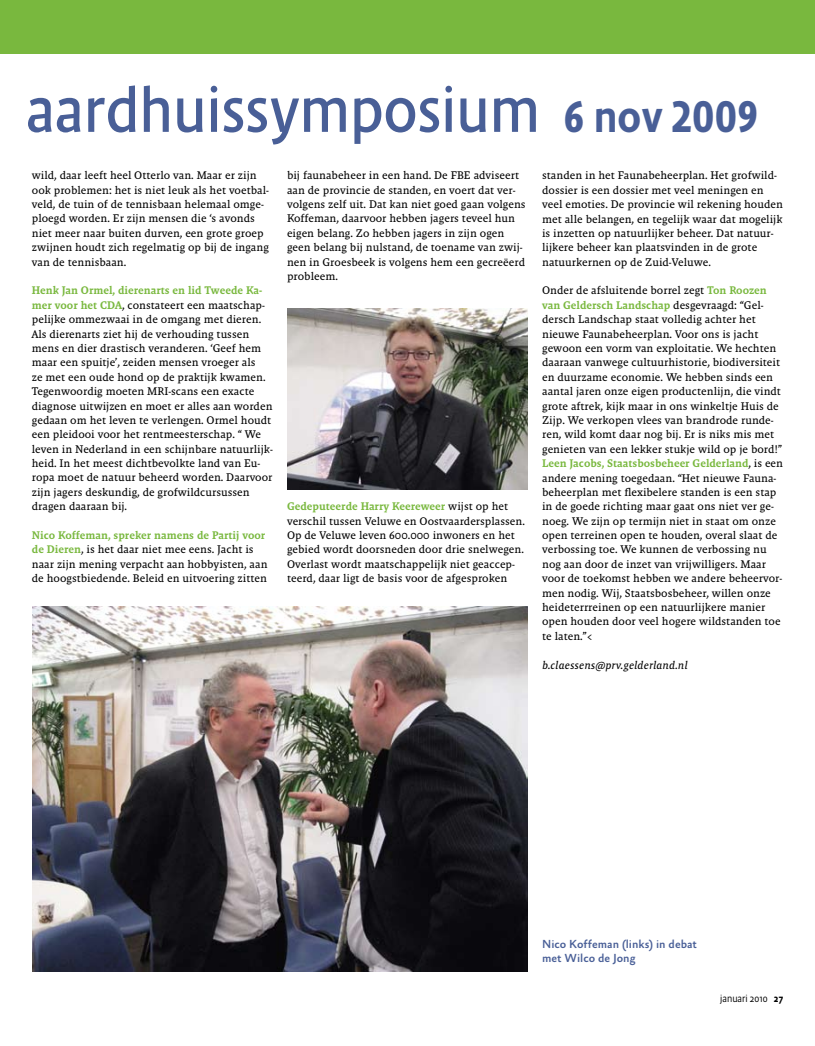
<style>
.page{position:relative;width:815px;height:1046px;background:#fff}
.page>*{position:absolute;margin:0;border:0;box-sizing:border-box;transform-origin:0 0}
.t1{font:65px "Absara Sans LF Head";color:#495f97}
.t2{font:500 11.88px/13.8px "Absara Sans";color:#495f97}
.t3{font:11.25px/14.4px "Malaga Reg";color:#000}
.t4{font:11.25px "Malaga Med";color:#79b83e}
.t5{font:italic 11.25px "Malaga Reg";color:#000}
.t6{font:300 10.38px "Absara Sans Head";color:#000}
.s1{font-weight:500;font-size:45px}
.s2{font-family:"Malaga Med";color:#79b83e}
.s3{font-family:"Malaga Reg";color:#000}
.s4{font-weight:500}
</style>
<div class="page">
<div style="left:0;top:0;width:815px;height:53px;background:#79b83e"></div>
<img style="left:287px;top:308px;width:241px;height:181px">
<img style="left:32px;top:606px;width:496px;height:365px">
<h1 class="t1" style="left:26px;top:71px;width:734px">aardhuissymposium <span class="s1">6 nov 2009</span></h1>
<p class="t3" style="left:32px;top:168px;width:239px">wild, daar leeft heel Otterlo van. Maar er zijn ook problemen: het is niet leuk als het voetbal&shy;veld, de tuin of de tennisbaan helemaal omge&shy;ploegd worden. Er zijn mensen die ‘s avonds niet meer naar buiten durven, een grote groep zwijnen houdt zich regelmatig op bij de ingang van de tennisbaan.</p>
<p class="t4" style="left:32px;top:284px;width:232px">Henk Jan Ormel, dierenarts en lid Tweede Ka-</p>
<p class="t3" style="left:32px;top:298px;width:242px"><span class="s2">mer voor het CDA</span>, constateert een maatschap&shy;pelijke ommezwaai in de omgang met dieren.<br>Als dierenarts ziet hij de verhouding tussen mens en dier drastisch veranderen. ‘Geef hem maar een spuitje’, zeiden mensen vroeger als<br>ze met een oude hond op de praktijk kwamen.<br>Tegenwoordig moeten MRI-scans een exacte diagnose uitwijzen en moet er alles aan worden gedaan om het leven te verlengen. Ormel houdt een pleidooi voor het rentmeesterschap. “ We leven in Nederland in een schijnbare natuurlijk&shy;heid. In het meest dichtbevolkte land van Eu&shy;ropa moet de natuur beheerd worden. Daarvoor zijn jagers deskundig, de grofwildcursussen dragen daaraan bij.</p>
<p class="t4" style="left:32px;top:528px;width:235px">Nico Koffeman, spreker namens de Partij voor</p>
<p class="t3" style="left:32px;top:542px;width:237px"><span class="s2">de Dieren</span>, is het daar niet mee eens. Jacht is naar zijn mening verpacht aan hobbyisten, aan de hoogstbiedende. Beleid en uitvoering zitten</p>
<p class="t3" style="left:287px;top:168px;width:240px">bij faunabeheer in een hand. De FBE adviseert aan de provincie de standen, en voert dat ver&shy;volgens zelf uit. Dat kan niet goed gaan volgens Koffeman, daarvoor hebben jagers teveel hun eigen belang. Zo hebben jagers in zijn ogen geen belang bij nulstand, de toename van zwij&shy;nen in Groesbeek is volgens hem een gecreëerd probleem.</p>
<p class="t3" style="left:542px;top:168px;width:242px">standen in het Faunabeheerplan. Het grofwild&shy;dossier is een dossier met veel meningen en veel emoties. De provincie wil rekening houden met alle belangen, en tegelijk waar dat mogelijk is inzetten op natuurlijker beheer. Dat natuur&shy;lijkere beheer kan plaatsvinden in de grote natuurkernen op de Zuid-Veluwe.</p>
<p class="t3" style="left:542px;top:283px;width:226px">Onder de afsluitende borrel zegt <span class="s2">Ton Roozen</span></p>
<p class="t4" style="left:542px;top:298px;width:223px">van Geldersch Landschap <span class="s3">desgevraagd: “Gel-</span></p>
<p class="t3" style="left:542px;top:312px;width:242px">dersch Landschap staat volledig achter het nieuwe Faunabeheerplan. Voor ons is jacht gewoon een vorm van exploitatie. We hechten daaraan vanwege cultuurhistorie, biodiversiteit en duurzame economie. We hebben sinds een aantal jaren onze eigen productenlijn, die vindt grote aftrek, kijk maar in ons winkeltje Huis de Zijp. We verkopen vlees van brandrode runde&shy;ren, wild komt daar nog bij. Er is niks mis met genieten van een lekker stukje wild op je bord!”</p>
<p class="t4" style="left:542px;top:457px;width:242px">Leen Jacobs, Staatsbosbeheer Gelderland<span class="s3">, is een</span></p>
<p class="t3" style="left:542px;top:470px;width:242px">andere mening toegedaan. “Het nieuwe Fauna&shy;beheerplan met flexibelere standen is een stap in de goede richting maar gaat ons niet ver ge&shy;noeg. We zijn op termijn niet in staat om onze open terreinen open te houden, overal slaat de verbossing toe. We kunnen de verbossing nu nog aan door de inzet van vrijwilligers. Maar voor de toekomst hebben we andere beheervor&shy;men nodig. Wij, Staatsbosbeheer, willen onze heideterrreinen op een natuurlijkere manier open houden door veel hogere wildstanden toe te laten.”&lt;</p>
<p class="t5" style="left:542px;top:658px;width:147px">b.claessens@prv.gelderland.nl</p>
<p class="t4" style="left:287px;top:500px;width:223px">Gedeputeerde Harry Keereweer <span class="s3">wijst op het</span></p>
<p class="t3" style="left:287px;top:513px;width:239px">verschil tussen Veluwe en Oostvaardersplassen.<br>Op de Veluwe leven 600.000 inwoners en het gebied wordt doorsneden door drie snelwegen.<br>Overlast wordt maatschappelijk niet geaccep&shy;teerd, daar ligt de basis voor de afgesproken</p>
<p class="t2" style="left:542px;top:937px;width:156px">Nico Koffeman (links) in debat met Wilco de Jong</p>
<p class="t6" style="left:720px;top:991px;width:64px">januari 2010 <span class="s4">27</span></p>
</div>
